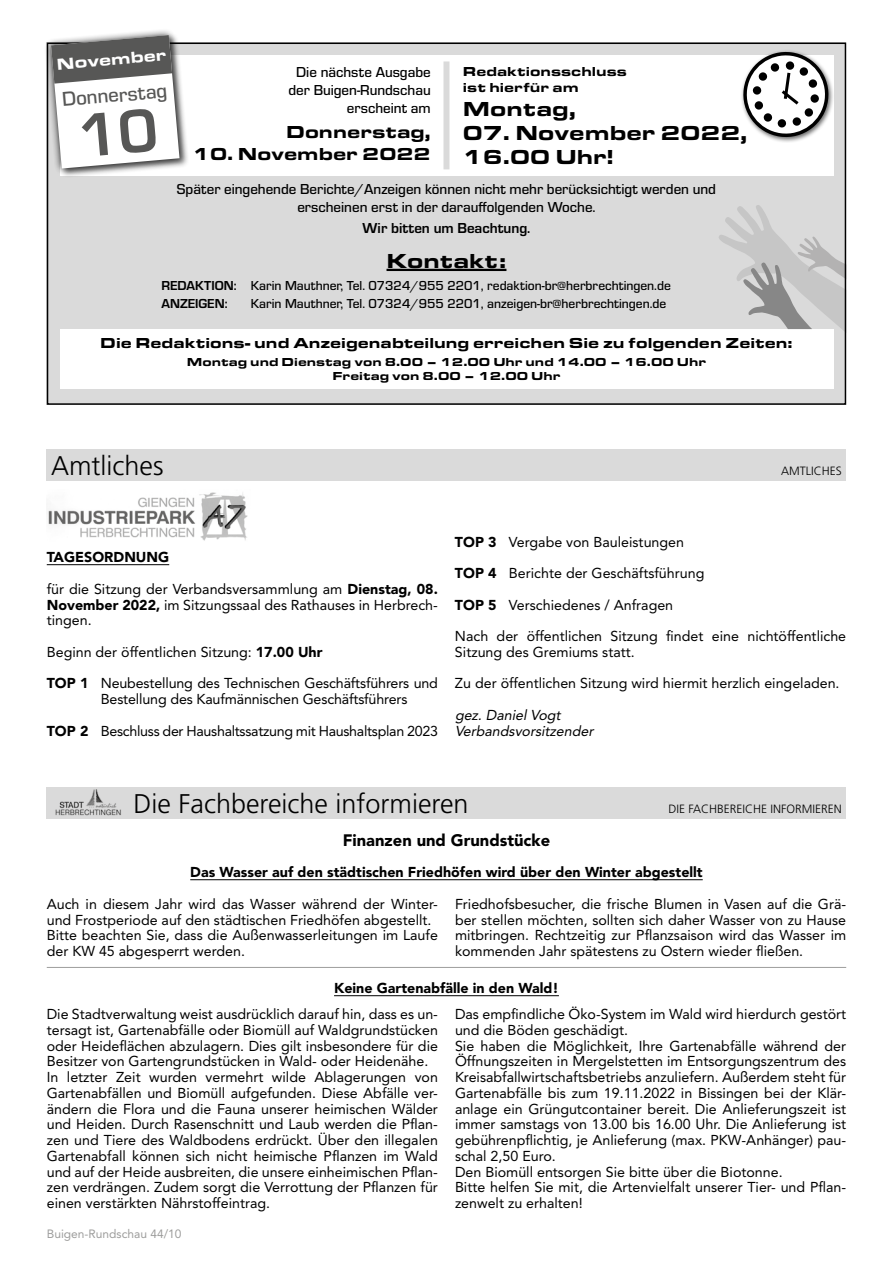
<style>
.page{position:relative;width:893px;height:1263px;background:#fff}
.page>*{position:absolute;margin:0;border:0;box-sizing:border-box;transform-origin:0 0}
.t1{font:300 27px "Frutiger";color:#000}
.t2{font:900 21px/24px "Eurostile Ext";color:#000}
.t3{font:500 20.85px "Eurostile";color:#575756}
.t4{font:900 18px "Eurostile Ext";color:#000}
.t5{font:900 16.5px "Avenir";color:#000}
.t6{font:900 16.5px "Eurostile Ext";color:#fff}
.t7{font:500 15px/18px "Eurostile";color:#000;text-align:right}
.t8{font:900 15px "Eurostile Ext";color:#000}
.t9{font:700 15px "Eurostile";color:#000}
.t10{font:14.25px/15.8px "Avenir";color:#000}
.t11{font:900 14.25px "Avenir";color:#000}
.t12{font:14.25px "Avenir";letter-spacing:-.02em;color:#000}
.t13{font:italic 14.25px/15.8px "Avenir";color:#000}
.t14{font:500 13.5px/18px "Eurostile";color:#000}
.t15{font:900 13.5px/16.2px "Eurostile Ext";color:#000}
.t16{font:900 12px/14.4px "Eurostile Ext";color:#000;text-align:center}
.t17{font:300 12px "Frutiger";color:#000}
.t18{font:12px "Avenir";color:#9d9d9c}
.s1{font-weight:700}
.s2{font-weight:900}
</style>
<div class="page">
<div style="left:47px;top:43px;width:799px;height:362px;background:#dadada"></div>
<div style="left:60px;top:55px;width:773px;height:121px;background:#fff"></div>
<div style="left:60px;top:329px;width:773px;height:60px;background:#fff"></div>
<hr style="left:386px;top:269px;width:120px;height:2px;background:#000">
<div style="left:443px;top:61px;width:6px;height:108px;background:#dadada"></div>
<div style="left:740px;top:49px;width:95px;height:94px;background:#000;opacity:.6"></div>
<svg style="left:740px;top:49px;width:91px;height:91px"></svg>
<svg style="left:770px;top:63px;width:9px;height:9px"></svg>
<svg style="left:799px;top:67px;width:9px;height:9px"></svg>
<svg style="left:763px;top:113px;width:9px;height:9px"></svg>
<svg style="left:792px;top:117px;width:9px;height:9px"></svg>
<svg style="left:785px;top:61px;width:9px;height:9px"></svg>
<svg style="left:777px;top:119px;width:9px;height:9px"></svg>
<svg style="left:754px;top:101px;width:9px;height:9px"></svg>
<svg style="left:804px;top:108px;width:9px;height:9px"></svg>
<svg style="left:758px;top:72px;width:9px;height:9px"></svg>
<svg style="left:808px;top:79px;width:9px;height:9px"></svg>
<div style="left:753px;top:86px;width:8px;height:9px;background:#000;border-radius:50%"></div>
<svg style="left:810px;top:94px;width:9px;height:9px"></svg>
<svg style="left:719px;top:205px;width:124px;height:128px"></svg>
<div style="left:47px;top:43px;width:799px;height:362px;border:2px solid #000"></div>
<div style="left:49px;top:33px;width:141px;height:145px;background:#000;opacity:.6"></div>
<div style="left:47px;top:449px;width:799px;height:32px;background:#dadada"></div>
<hr style="left:47px;top:564px;width:122px;height:1px;background:#000">
<img style="left:48px;top:492px;width:200px;height:49px">
<hr style="left:190px;top:879px;width:513px;height:1px;background:#000">
<hr style="left:334px;top:995px;width:225px;height:1px;background:#000">
<div style="left:47px;top:787px;width:799px;height:32px;background:#dadada"></div>
<img style="left:56px;top:789px;width:65px;height:26px">
<hr style="left:47px;top:967px;width:799px;height:1px;background:#9d9d9c">
<svg style="left:46px;top:30px;width:142px;height:147px"></svg>
<p class="t6" style="left:56px;top:52px;width:111px;rotate:-5deg">November</p>
<h3 class="t3" style="left:61px;top:85px;width:107px;rotate:-5deg">Donnerstag</h3>
<p class="t15" style="left:463px;top:62px;width:166px">Redaktionsschluss ist hierfür am</p>
<h2 class="t2" style="left:463px;top:95px;width:114px">Montag,</h2>
<h2 class="t2" style="left:463px;top:119px;width:286px">07. November 2022,<br>16.00 Uhr!</h2>
<p class="t7" style="left:177px;top:180px;width:541px;text-align:center">Später eingehende Berichte/Anzeigen können nicht mehr berücksichtigt werden und erscheinen erst in der darauffolgenden Woche.</p>
<p class="t9" style="left:363px;top:218px;width:169px">Wir bitten um Beachtung.</p>
<p class="t7" style="left:289px;top:62px;width:144px">Die nächste Ausgabe der Buigen-Rundschau erscheint am</p>
<p class="t4" style="left:286px;top:119px;width:146px">Donnerstag,</p>
<p class="t4" style="left:193px;top:140px;width:239px">10. November 2022</p>
<h2 class="t2" style="left:386px;top:247px;width:121px">Kontakt:</h2>
<p class="t14" style="left:162px;top:276px;width:511px"><span class="s1">REDAKTION:</span> Karin Mauthner, Tel. 07324/955 2201, redaktion-br@herbrechtingen.de<br><span class="s1">ANZEIGEN:</span></p>
<p class="t14" style="left:251px;top:294px;width:417px">Karin Mauthner, Tel. 07324/955 2201, anzeigen-br@herbrechtingen.de</p>
<p class="t8" style="left:100px;top:332px;width:694px">Die Redaktions- und Anzeigenabteilung erreichen Sie zu folgenden Zeiten:</p>
<p class="t16" style="left:187px;top:354px;width:521px">Montag und Dienstag von 8.00 – 12.00 Uhr und 14.00 – 16.00 Uhr<br>Freitag von 8.00 – 12.00 Uhr</p>
<h1 class="t1" style="left:51px;top:450px;width:114px">Amtliches</h1>
<p class="t17" style="left:781px;top:464px;width:62px">AMTLICHES</p>
<p class="t11" style="left:47px;top:549px;width:124px">TAGESORDNUNG</p>
<p class="t10" style="left:47px;top:581px;width:393px;text-align:justify">für die Sitzung der Verbandsversammlung am <span class="s2">Dienstag, 08.<br>November 2022,</span> im Sitzungssaal des Rathauses in Herbrech&shy;tingen.</p>
<p class="t10" style="left:47px;top:644px;width:277px">Beginn der öffentlichen Sitzung: <span class="s2">17.00 Uhr</span></p>
<p class="t10" style="left:101px;top:676px;width:339px;text-indent:-54px"><span class="s2">TOP 1</span> Neubestellung des Technischen Geschäftsführers und<br>Bestellung des Kaufmännischen Geschäftsführers</p>
<p class="t12" style="left:47px;top:722px;width:393px"><span class="s2">TOP 2</span> Beschluss der Haushaltssatzung mit Haushaltsplan 2023</p>
<p class="t10" style="left:455px;top:534px;width:231px"><span class="s2">TOP 3</span> Vergabe von Bauleistungen</p>
<p class="t10" style="left:455px;top:565px;width:251px"><span class="s2">TOP 4</span> Berichte der Geschäftsführung</p>
<p class="t10" style="left:455px;top:597px;width:220px"><span class="s2">TOP 5</span> Verschiedenes / Anfragen</p>
<p class="t10" style="left:455px;top:628px;width:393px">Nach der öffentlichen Sitzung findet eine nichtöffentliche<br>Sitzung des Gremiums statt.</p>
<p class="t10" style="left:455px;top:676px;width:386px">Zu der öffentlichen Sitzung wird hiermit herzlich eingeladen.</p>
<p class="t13" style="left:455px;top:707px;width:143px">gez. Daniel Vogt<br>Verbandsvorsitzender</p>
<h1 class="t1" style="left:134px;top:788px;width:337px">Die Fachbereiche informieren</h1>
<p class="t17" style="left:669px;top:802px;width:175px">DIE FACHBEREICHE INFORMIEREN</p>
<p class="t5" style="left:343px;top:830px;width:209px">Finanzen und Grundstücke</p>
<p class="t11" style="left:190px;top:864px;width:514px">Das Wasser auf den städtischen Friedhöfen wird über den Winter abgestellt</p>
<p class="t10" style="left:47px;top:896px;width:393px">Auch in diesem Jahr wird das Wasser während der Winter&shy;und Frostperiode auf den städtischen Friedhöfen abgestellt.<br>Bitte beachten Sie, dass die Außenwasserleitungen im Laufe der KW 45 abgesperrt werden.</p>
<p class="t10" style="left:455px;top:896px;width:393px;text-align:justify">Friedhofsbesucher, die frische Blumen in Vasen auf die Grä&shy;ber stellen möchten, sollten sich daher Wasser von zu Hause mitbringen. Rechtzeitig zur Pflanzsaison wird das Wasser im kommenden Jahr spätestens zu Ostern wieder fließen.</p>
<p class="t11" style="left:334px;top:980px;width:226px">Keine Gartenabfälle in den Wald!</p>
<p class="t10" style="left:47px;top:1006px;width:393px">Die Stadtverwaltung weist ausdrücklich darauf hin, dass es un&shy;tersagt ist, Gartenabfälle oder Biomüll auf Waldgrundstücken oder Heideflächen abzulagern. Dies gilt insbesondere für die Besitzer von Gartengrundstücken in Wald- oder Heidenähe.<br>In letzter Zeit wurden vermehrt wilde Ablagerungen von Gartenabfällen und Biomüll aufgefunden. Diese Abfälle ver&shy;ändern die Flora und die Fauna unserer heimischen Wälder und Heiden. Durch Rasenschnitt und Laub werden die Pflan&shy;zen und Tiere des Waldbodens erdrückt. Über den illegalen Gartenabfall können sich nicht heimische Pflanzen im Wald und auf der Heide ausbreiten, die unsere einheimischen Pflan&shy;zen verdrängen. Zudem sorgt die Verrottung der Pflanzen für einen verstärkten Nährstoffeintrag.</p>
<p class="t10" style="left:455px;top:1006px;width:393px">Das empfindliche Öko-System im Wald wird hierdurch gestört und die Böden geschädigt.<br>Sie haben die Möglichkeit, Ihre Gartenabfälle während der Öffnungszeiten in Mergelstetten im Entsorgungszentrum des Kreisabfallwirtschaftsbetriebs anzuliefern. Außerdem steht für Gartenabfälle bis zum 19.11.2022 in Bissingen bei der Klär&shy;anlage ein Grüngutcontainer bereit. Die Anlieferungszeit ist immer samstags von 13.00 bis 16.00 Uhr. Die Anlieferung ist gebührenpflichtig, je Anlieferung (max. PKW-Anhänger) pau&shy;schal 2,50 Euro.<br>Den Biomüll entsorgen Sie bitte über die Biotonne.<br>Bitte helfen Sie mit, die Artenvielfalt unserer Tier- und Pflan&shy;zenwelt zu erhalten!</p>
<p class="t18" style="left:47px;top:1227px;width:136px">Buigen-Rundschau 44/10</p>
</div>
